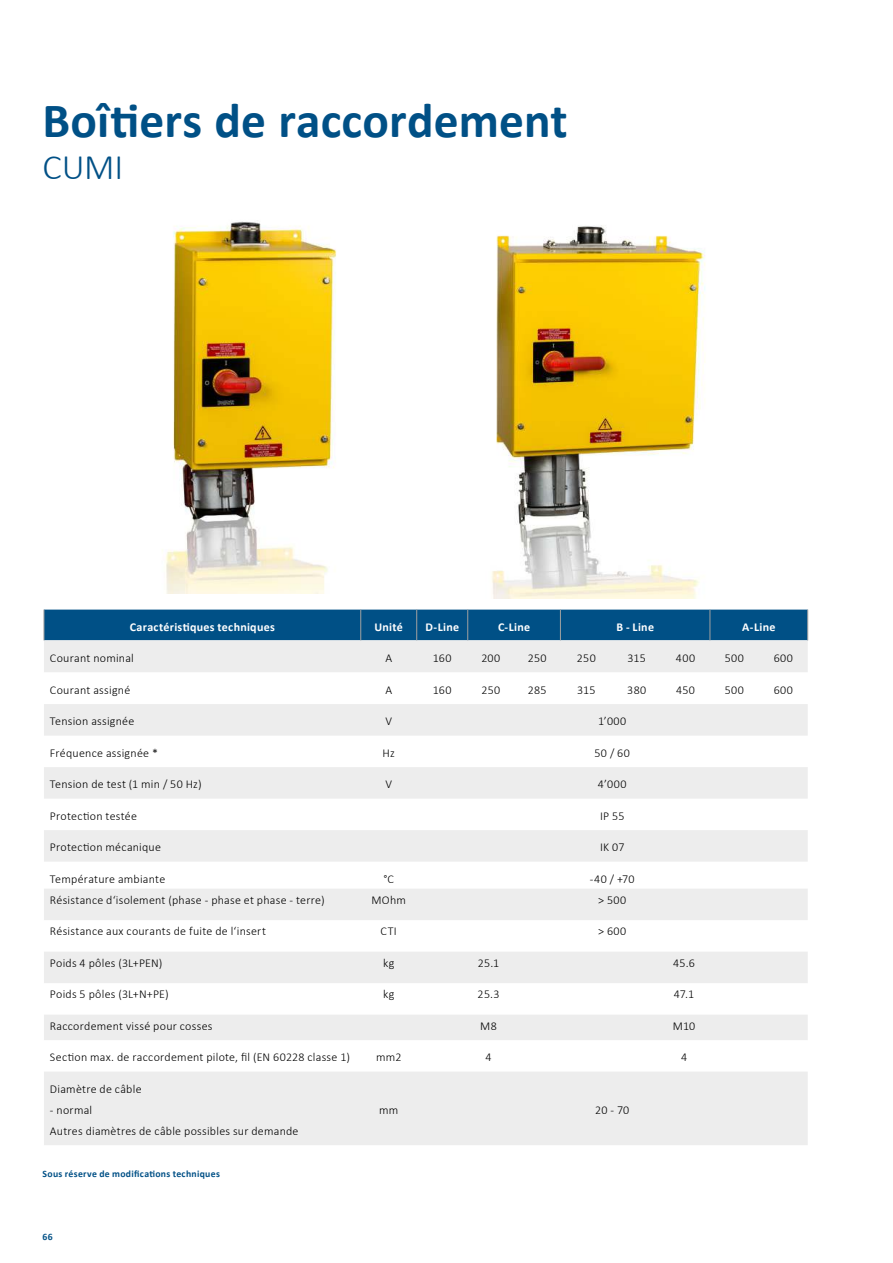
<style>
.page{position:relative;width:893px;height:1263px;background:#fff}
.page>*{position:absolute;margin:0;border:0;box-sizing:border-box;transform-origin:0 0}
.t1{font:700 49.5px "Calibri";color:#005086}
.t2{font:300 36px "Calibri";color:#005086}
.t3{font:300 12px/21px "Calibri";letter-spacing:.02em;color:#000}
.t4{font:700 12px "Calibri";letter-spacing:.025em;color:#fff}
.t5{font:700 9.75px "Calibri";letter-spacing:.03em;color:#005086}
</style>
<div class="page">
<div style="left:45px;top:610px;width:762px;height:30px;background:#005086"></div>
<svg style="left:44px;top:640px;width:764px;height:505px;fill:#ededed"></svg>
<hr style="left:44px;top:610px;width:1px;height:30px;background:#a1a1a0">
<hr style="left:360px;top:610px;width:1px;height:30px;background:#a1a1a0">
<hr style="left:416px;top:610px;width:1px;height:30px;background:#a1a1a0">
<hr style="left:467px;top:610px;width:1px;height:30px;background:#a1a1a0">
<hr style="left:560px;top:610px;width:1px;height:30px;background:#a1a1a0">
<hr style="left:710px;top:610px;width:1px;height:30px;background:#a1a1a0">
<hr style="left:807px;top:610px;width:1px;height:30px;background:#a1a1a0">
<img style="left:491px;top:225px;width:215px;height:373px">
<img style="left:162px;top:221px;width:175px;height:373px">
<h1 class="t1" style="left:43px;top:86px;width:527px">Boîtiers de raccordement</h1>
<h2 class="t2" style="left:43px;top:153px;width:82px">CUMI</h2>
<p class="t4" style="left:130px;top:618px;width:147px">Caractéristiques techniques</p>
<p class="t4" style="left:374px;top:618px;width:30px">Unité</p>
<p class="t4" style="left:425px;top:618px;width:35px">D-Line</p>
<p class="t4" style="left:498px;top:618px;width:34px">C-Line</p>
<p class="t4" style="left:616px;top:618px;width:39px">B - Line</p>
<p class="t4" style="left:742px;top:618px;width:35px">A-Line</p>
<p class="t3" style="left:50px;top:648px;width:85px">Courant nominal</p>
<p class="t3" style="left:385px;top:648px;width:8px">A</p>
<p class="t3" style="left:433px;top:648px;width:20px">160</p>
<p class="t3" style="left:481px;top:648px;width:20px">200</p>
<p class="t3" style="left:528px;top:648px;width:20px">250</p>
<p class="t3" style="left:577px;top:648px;width:20px">250</p>
<p class="t3" style="left:628px;top:648px;width:20px">315</p>
<p class="t3" style="left:676px;top:648px;width:21px">400</p>
<p class="t3" style="left:725px;top:648px;width:21px">500</p>
<p class="t3" style="left:774px;top:648px;width:21px">600</p>
<p class="t3" style="left:50px;top:680px;width:82px">Courant assigné</p>
<p class="t3" style="left:385px;top:680px;width:8px">A</p>
<p class="t3" style="left:433px;top:680px;width:20px">160</p>
<p class="t3" style="left:481px;top:680px;width:20px">250</p>
<p class="t3" style="left:528px;top:680px;width:20px">285</p>
<p class="t3" style="left:577px;top:680px;width:20px">315</p>
<p class="t3" style="left:627px;top:680px;width:20px">380</p>
<p class="t3" style="left:676px;top:680px;width:20px">450</p>
<p class="t3" style="left:725px;top:680px;width:21px">500</p>
<p class="t3" style="left:774px;top:680px;width:21px">600</p>
<p class="t3" style="left:50px;top:711px;width:86px">Tension assignée</p>
<p class="t3" style="left:385px;top:711px;width:8px">V</p>
<p class="t3" style="left:598px;top:711px;width:30px">1’000</p>
<p class="t3" style="left:50px;top:743px;width:110px">Fréquence assignée *</p>
<p class="t3" style="left:383px;top:743px;width:14px">Hz</p>
<p class="t3" style="left:594px;top:743px;width:37px">50 / 60</p>
<p class="t3" style="left:50px;top:774px;width:153px">Tension de test (1 min / 50 Hz)</p>
<p class="t3" style="left:385px;top:774px;width:8px">V</p>
<p class="t3" style="left:598px;top:774px;width:30px">4’000</p>
<p class="t3" style="left:50px;top:805px;width:89px">Protection testée</p>
<p class="t3" style="left:600px;top:806px;width:26px">IP 55</p>
<p class="t3" style="left:50px;top:836px;width:113px">Protection mécanique</p>
<p class="t3" style="left:600px;top:837px;width:26px">IK 07</p>
<p class="t3" style="left:50px;top:869px;width:117px">Température ambiante</p>
<p class="t3" style="left:383px;top:869px;width:12px">°C</p>
<p class="t3" style="left:590px;top:869px;width:46px">-40 / +70</p>
<p class="t3" style="left:50px;top:890px;width:276px">Résistance d‘isolement (phase - phase et phase - terre)</p>
<p class="t3" style="left:371px;top:890px;width:36px">MOhm</p>
<p class="t3" style="left:598px;top:890px;width:30px">&gt; 500</p>
<p class="t3" style="left:50px;top:921px;width:217px">Résistance aux courants de fuite de l‘insert</p>
<p class="t3" style="left:381px;top:921px;width:18px">CTI</p>
<p class="t3" style="left:598px;top:921px;width:30px">&gt; 600</p>
<p class="t3" style="left:50px;top:953px;width:114px">Poids 4 pôles (3L+PEN)</p>
<p class="t3" style="left:383px;top:953px;width:13px">kg</p>
<p class="t3" style="left:478px;top:953px;width:23px">25.1</p>
<p class="t3" style="left:673px;top:953px;width:23px">45.6</p>
<p class="t3" style="left:50px;top:984px;width:120px">Poids 5 pôles (3L+N+PE)</p>
<p class="t3" style="left:383px;top:984px;width:13px">kg</p>
<p class="t3" style="left:478px;top:984px;width:23px">25.3</p>
<p class="t3" style="left:674px;top:984px;width:22px">47.1</p>
<p class="t3" style="left:50px;top:1016px;width:164px">Raccordement vissé pour cosses</p>
<p class="t3" style="left:480px;top:1016px;width:18px">M8</p>
<p class="t3" style="left:673px;top:1016px;width:24px">M10</p>
<p class="t3" style="left:50px;top:1046px;width:302px">Section max. de raccordement pilote, fil (EN 60228 classe 1)</p>
<p class="t3" style="left:376px;top:1047px;width:27px">mm2</p>
<p class="t3" style="left:486px;top:1047px;width:8px">4</p>
<p class="t3" style="left:681px;top:1047px;width:8px">4</p>
<p class="t3" style="left:50px;top:1079px;width:93px">Diamètre de câble</p>
<p class="t3" style="left:50px;top:1100px;width:250px">- normal<br>Autres diamètres de câble possibles sur demande</p>
<p class="t3" style="left:379px;top:1100px;width:21px">mm</p>
<p class="t3" style="left:595px;top:1100px;width:36px">20 - 70</p>
<p class="t5" style="left:43px;top:1166px;width:179px">Sous réserve de modifications techniques</p>
<p class="t5" style="left:43px;top:1230px;width:12px">66</p>
</div>
